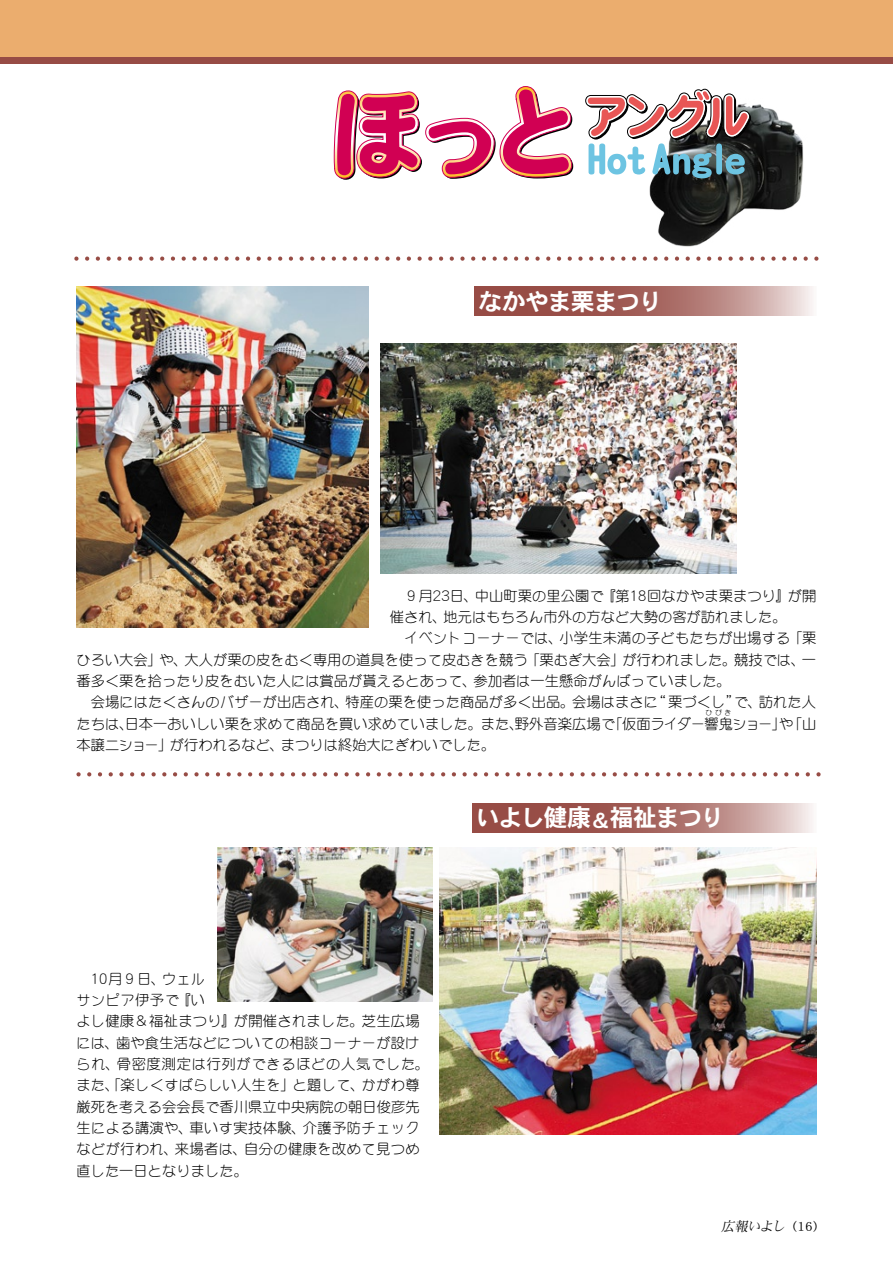
<style>
.page{position:relative;width:893px;height:1263px;background:#fff}
.page>*{position:absolute;margin:0;border:0;box-sizing:border-box;transform-origin:0 0}
.t1{font:24px "DFHS Gothic Std W7";letter-spacing:-.05em;color:#fff}
.t2{font:21px "DFHS Gothic Std W7";color:#fff}
.t3{font:14.25px/21.3px "DF Maru Gothic Std W3";letter-spacing:.005em;color:#000}
.t4{font:14.25px "DF Maru Gothic Std W3";letter-spacing:.03em;color:#000}
.t5{font:14.25px/21.3px "DF Maru Gothic Std W3";letter-spacing:.05em;color:#000}
.t6{font:14.25px "DF Maru Gothic Std W3";letter-spacing:.025em;color:#000}
.t7{font:14.25px "DF Maru Gothic Std W3";letter-spacing:-.035em;color:#000}
.t8{font:14.25px "DF Maru Gothic Std W3";letter-spacing:.035em;color:#000}
.t9{font:italic 13.5px "DFHS Mincho Std W3";color:#000}
.t10{font:7.2px "DF Maru Gothic Std W3";color:#000}
.s1{font-style:normal;font-size:13.8px}
</style>
<div class="page">
<img style="left:649px;top:104px;width:155px;height:143px">
<svg style="left:76px;top:256px;width:740px;height:5px"></svg>
<div style="left:0;top:0;width:893px;height:64px;background:#ebad6e"></div>
<div style="left:0;top:57px;width:893px;height:7px;background:#974c45"></div>
<svg style="left:333px;top:86px;width:240px;height:94px"></svg>
<svg style="left:585px;top:88px;width:166px;height:90px"></svg>
<svg style="left:475px;top:287px;width:338px;height:28px;background:#ae746f"></svg>
<img style="left:439px;top:847px;width:377px;height:288px">
<svg style="left:473px;top:803px;width:340px;height:29px;background:#ae746f"></svg>
<svg style="left:79px;top:772px;width:740px;height:4px"></svg>
<img style="left:76px;top:286px;width:293px;height:342px">
<img style="left:381px;top:344px;width:356px;height:229px">
<img style="left:218px;top:847px;width:214px;height:154px">
<h1 class="t1" style="left:479px;top:288px;width:185px">なかやま栗まつり</h1>
<p class="t3" style="left:390px;top:584px;width:44px">　９月</p>
<p class="t3" style="left:450px;top:584px;width:29px">日、</p>
<p class="t3" style="left:430px;top:584px;width:24px">２３</p>
<p class="t3" style="left:475px;top:584px;width:130px">中山町栗の里公園で</p>
<p class="t3" style="left:647px;top:584px;width:144px">回なかやま栗まつり』</p>
<p class="t3" style="left:601px;top:584px;width:30px">『第</p>
<p class="t3" style="left:627px;top:584px;width:24px">１８</p>
<p class="t3" style="left:788px;top:584px;width:30px">が開</p>
<p class="t3" style="left:443px;top:606px;width:345px">地元はもちろん市外の方など大勢の客が訪れました。</p>
<p class="t3" style="left:390px;top:606px;width:58px">催され、</p>
<p class="t3" style="left:390px;top:627px;width:174px">　イベントコーナーでは、</p>
<p class="t3" style="left:559px;top:627px;width:232px">小学生未満の子どもたちが出場する</p>
<p class="t3" style="left:788px;top:627px;width:30px">「栗</p>
<p class="t3" style="left:184px;top:648px;width:345px">大人が栗の皮をむく専用の道具を使って皮むきを競う</p>
<p class="t3" style="left:76px;top:648px;width:87px">ひろい大会」</p>
<p class="t3" style="left:159px;top:648px;width:29px">や、</p>
<p class="t3" style="left:525px;top:648px;width:101px">「栗むぎ大会」</p>
<p class="t3" style="left:622px;top:648px;width:115px">が行われました。</p>
<p class="t3" style="left:734px;top:648px;width:72px">競技では、</p>
<p class="t3" style="left:802px;top:648px;width:16px">一</p>
<p class="t3" style="left:473px;top:670px;width:259px">参加者は一生懸命がんばっていました。</p>
<p class="t3" style="left:76px;top:670px;width:401px">番多く栗を拾ったり皮をむいた人には賞品が貰えるとあって、</p>
<p class="t3" style="left:76px;top:691px;width:273px">　会場にはたくさんのバザーが出店され、</p>
<p class="t3" style="left:651px;top:691px;width:112px">“ 栗づくしで” 、</p>
<p class="t3" style="left:345px;top:691px;width:230px">特産の栗を使った商品が多く出品。</p>
<p class="t3" style="left:572px;top:691px;width:87px">会場はまさに</p>
<p class="t3" style="left:759px;top:691px;width:59px">訪れた人</p>
<p class="t10" style="left:705px;top:709px;width:28px">ひびき</p>
<p class="t7" style="left:608px;top:716px;width:187px">「仮面ライダー響鬼ショーや」</p>
<p class="t3" style="left:76px;top:713px;width:540px">たちは日本一おいしい栗を求めて商品を買い求めていました。また野外音楽広場で</p>
<p class="t3" style="left:788px;top:713px;width:30px">「山</p>
<p class="t3" style="left:119px;top:713px;width:16px">、</p>
<p class="t3" style="left:509px;top:713px;width:16px">、</p>
<p class="t3" style="left:76px;top:734px;width:97px">本譲二ショー」</p>
<p class="t3" style="left:170px;top:734px;width:115px">が行われるなど、</p>
<p class="t3" style="left:281px;top:734px;width:216px">まつりは終始大にぎわいでした。</p>
<h1 class="t1" style="left:476px;top:805px;width:117px">いよし健康</h1>
<h1 class="t1" style="left:610px;top:805px;width:116px">福祉まつり</h1>
<h2 class="t2" style="left:590px;top:809px;width:22px">＆</h2>
<p class="t3" style="left:108px;top:967px;width:58px">月９日、</p>
<p class="t3" style="left:88px;top:967px;width:24px">１０</p>
<p class="t3" style="left:162px;top:967px;width:45px">ウェル</p>
<p class="t8" style="left:76px;top:992px;width:104px">サンピア伊予で</p>
<p class="t3" style="left:76px;top:1010px;width:345px">よし健康＆福祉まつり』が開催されました。芝生広場</p>
<p class="t3" style="left:116px;top:1031px;width:305px">歯や食生活などについての相談コーナーが設け</p>
<p class="t3" style="left:177px;top:989px;width:30px">『い</p>
<p class="t5" style="left:117px;top:1031px;width:313px;text-indent:-41px">には、<br>骨密度測定は行列ができるほどの人気でした。</p>
<p class="t3" style="left:76px;top:1053px;width:44px">られ、</p>
<p class="t6" style="left:76px;top:1077px;width:289px">また、「楽しくすばらしい人生を」と題して、</p>
<p class="t3" style="left:76px;top:1095px;width:345px">厳死を考える会会長で香川県立中央病院の朝日俊彦先</p>
<p class="t4" style="left:303px;top:1120px;width:118px">介護予防チェック</p>
<p class="t3" style="left:362px;top:1074px;width:59px">かがわ尊</p>
<p class="t4" style="left:76px;top:1120px;width:117px">生による講演や、</p>
<p class="t4" style="left:190px;top:1120px;width:117px">車いす実技体験、</p>
<p class="t3" style="left:76px;top:1138px;width:173px">などが行われ、<br>直した一日となりました。</p>
<p class="t4" style="left:244px;top:1141px;width:177px">自分の健康を改めて見つめ</p>
<p class="t3" style="left:175px;top:1138px;width:73px">来場者は、</p>
<p class="t9" style="left:721px;top:1219px;width:98px">広報いよし <span class="s1">)16(</span></p>
</div>
